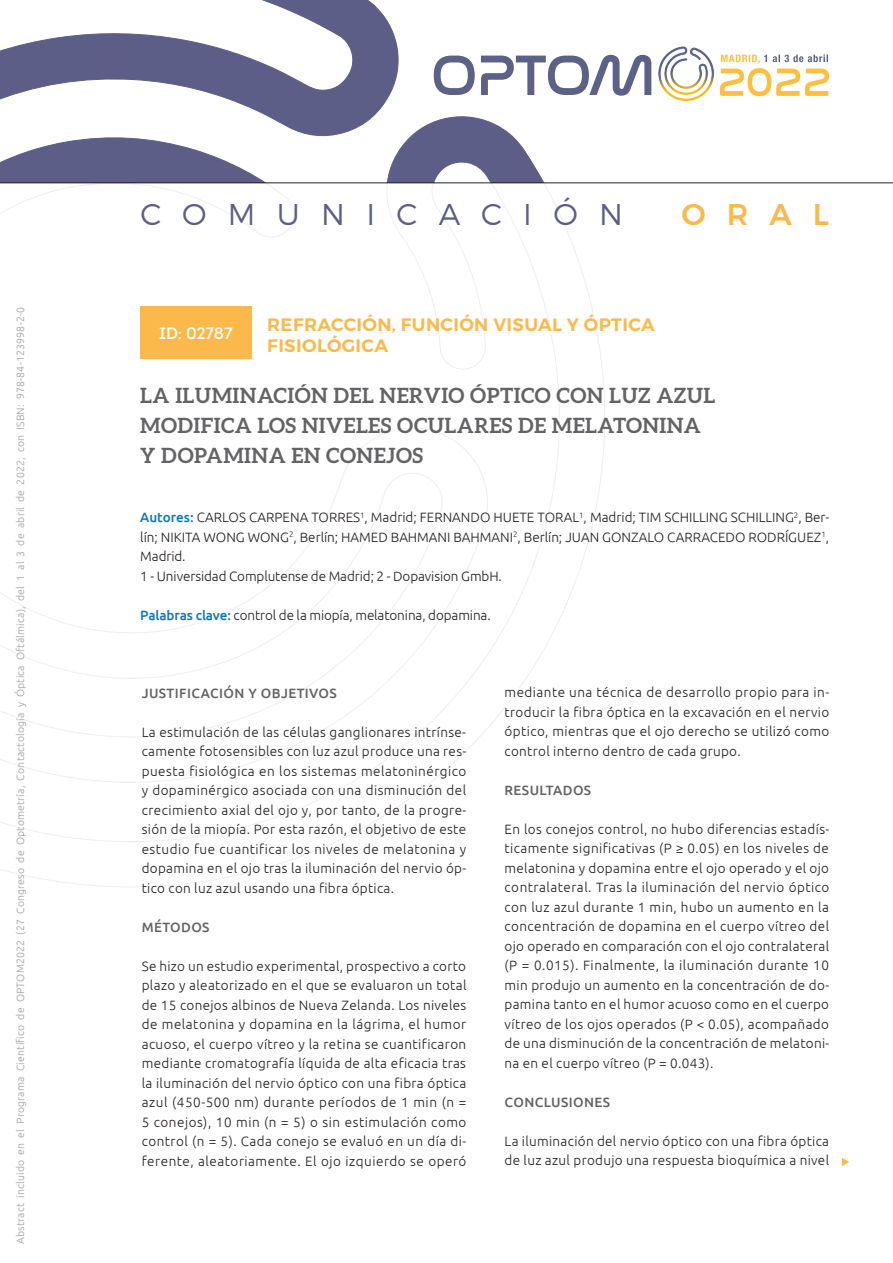
<style>
.page{position:relative;width:893px;height:1263px;background:#fff}
.page>*{position:absolute;margin:0;border:0;box-sizing:border-box;transform-origin:0 0}
.t1{font:300 30px "Montserrat";letter-spacing:.71em;color:#5d5e87}
.t2{font:500 30px "Montserrat";color:#fcb94b}
.t3{font:700 21px/30px "Aleo";letter-spacing:.02em;color:#636366}
.t4{font:600 18px/21px "Montserrat";letter-spacing:.02em;color:#fcb94b}
.t5{font:16.5px "Intro";letter-spacing:-.01em;color:#fff}
.t6{font:300 13.5px/19.5px "Ubuntu";letter-spacing:.02em;color:#231f20;text-align:justify}
.t7{font:300 13.5px/19.5px "Ubuntu";color:#231f20}
.t8{font:300 13.5px "Ubuntu";letter-spacing:-.005em;color:#231f20}
.t9{font:500 13.5px "Ubuntu";letter-spacing:.03em;color:#636366}
.t10{font:300 10.5px "Ubuntu";letter-spacing:.02em;color:#9d9fa2}
.s1{font-weight:500;color:#1076bd}
</style>
<div class="page">
<svg style="left:0;top:0;width:609px;height:183px"></svg>
<svg style="left:0;top:184px;width:605px;height:703px"></svg>
<img style="left:651px;top:46px;width:63px;height:55px">
<svg style="left:434px;top:55px;width:217px;height:41px"></svg>
<svg style="left:720px;top:55px;width:109px;height:41px"></svg>
<hr style="left:0;top:183px;width:893px;height:1px;background:#231f20">
<div style="left:140px;top:306px;width:112px;height:53px;background:#fcb94b"></div>
<svg style="left:842px;top:1158px;width:7px;height:8px"></svg>
<p class="t10" style="left:14px;top:1244px;width:938px;rotate:-90deg">Abstract incluido en el Programa Científico de OPTOM2022 (27 Congreso de Optometría, Contactología y Óptica Oftálmica), del 1 al 3 de abril de 2022, con ISBN: 978-84-123998-2-0</p>
<h1 class="t1" style="left:140px;top:196px;width:484px">COMUNICACIÓN</h1>
<h1 class="t2" style="left:682px;top:191px;width:149px">ORAL</h1>
<p class="t5" style="left:159px;top:322px;width:75px">ID: 02787</p>
<h3 class="t4" style="left:267px;top:314px;width:389px">REFRACCIÓN, FUNCIÓN VISUAL Y ÓPTICA<br>FISIOLÓGICA</h3>
<h2 class="t3" style="left:140px;top:380px;width:576px">LA ILUMINACIÓN DEL NERVIO ÓPTICO CON LUZ AZUL<br>MODIFICA LOS NIVELES OCULARES DE MELATONINA<br>Y DOPAMINA EN CONEJOS</h2>
<p class="t7" style="left:140px;top:507px;width:690px"><span class="s1">AUTORES:</span> CARLOS CARPENA TORRES<sup>1</sup>, Madrid; FERNANDO HUETE TORAL<sup>1</sup>, Madrid; TIM SCHILLING SCHILLING<sup>2</sup>, Ber&shy;lín; NIKITA WONG WONG<sup>2</sup>, Berlín; HAMED BAHMANI BAHMANI<sup>2</sup>, Berlín; JUAN GONZALO CARRACEDO RODRÍGUEZ<sup>1</sup>, Madrid.<br>1 - Universidad Complutense de Madrid; 2 - Dopavision GmbH.</p>
<p class="t8" style="left:140px;top:607px;width:352px"><span class="s1">PALABRAS CLAVE:</span> control de la miopía, melatonina, dopamina.</p>
<p class="t9" style="left:142px;top:684px;width:196px">JUSTIFICACIÓN Y OBJETIVOS</p>
<p class="t6" style="left:142px;top:722px;width:326px">La estimulación de las células ganglionares intrínse&shy;camente fotosensibles con luz azul produce una res&shy;puesta fisiológica en los sistemas melatoninérgico y dopaminérgico asociada con una disminución del crecimiento axial del ojo y, por tanto, de la progre&shy;sión de la miopía. Por esta razón, el objetivo de este estudio fue cuantificar los niveles de melatonina y dopamina en el ojo tras la iluminación del nervio óp&shy;tico con luz azul usando una fibra óptica.</p>
<p class="t9" style="left:142px;top:918px;width:69px">MÉTODOS</p>
<p class="t6" style="left:142px;top:956px;width:326px">Se hizo un estudio experimental, prospectivo a corto plazo y aleatorizado en el que se evaluaron un total de 15 conejos albinos de Nueva Zelanda. Los niveles de melatonina y dopamina en la lágrima, el humor acuoso, el cuerpo vítreo y la retina se cuantificaron mediante cromatografía líquida de alta eficacia tras la iluminación del nervio óptico con una fibra óptica azul (450-500 nm) durante períodos de 1 min (n = 5 conejos), 10 min (n = 5) o sin estimulación como control (n = 5). Cada conejo se evaluó en un día di&shy;ferente, aleatoriamente. El ojo izquierdo se operó</p>
<p class="t6" style="left:505px;top:682px;width:326px">mediante una técnica de desarrollo propio para in&shy;troducir la fibra óptica en la excavación en el nervio óptico, mientras que el ojo derecho se utilizó como control interno dentro de cada grupo.</p>
<p class="t9" style="left:505px;top:782px;width:88px">RESULTADOS</p>
<p class="t6" style="left:505px;top:819px;width:326px">En los conejos control, no hubo diferencias estadís&shy;ticamente significativas (P ≥ 0.05) en los niveles de melatonina y dopamina entre el ojo operado y el ojo contralateral. Tras la iluminación del nervio óptico con luz azul durante 1 min, hubo un aumento en la concentración de dopamina en el cuerpo vítreo del ojo operado en comparación con el ojo contralateral (P = 0.015). Finalmente, la iluminación durante 10 min produjo un aumento en la concentración de do&shy;pamina tanto en el humor acuoso como en el cuerpo vítreo de los ojos operados (P &lt; 0.05), acompañado de una disminución de la concentración de melatoni&shy;na en el cuerpo vítreo (P = 0.043).</p>
<p class="t9" style="left:505px;top:1093px;width:107px">CONCLUSIONES</p>
<p class="t6" style="left:505px;top:1131px;width:326px">La iluminación del nervio óptico con una fibra óptica de luz azul produjo una respuesta bioquímica a nivel</p>
</div>
